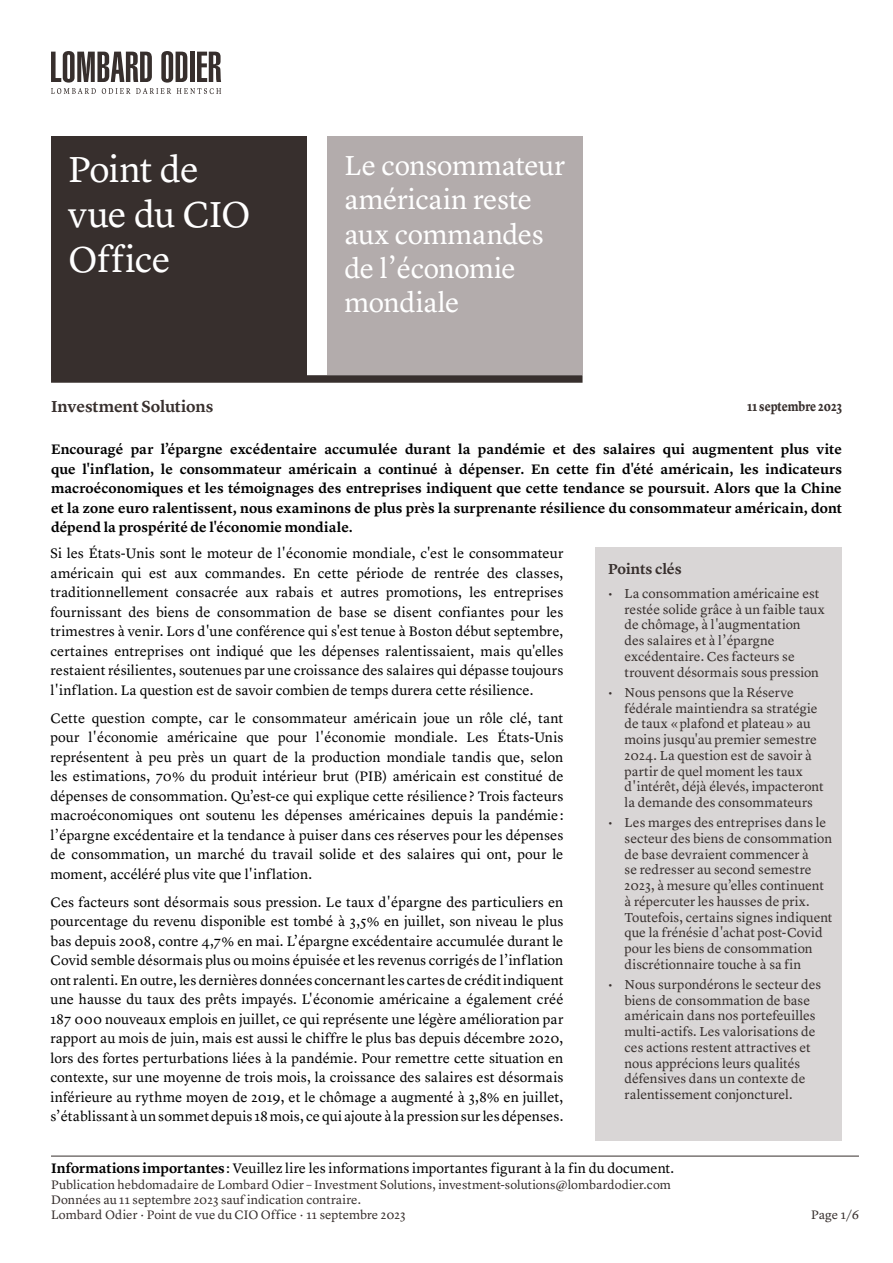
<style>
.page{position:relative;width:893px;height:1263px;background:#fff}
.page>*{position:absolute;margin:0;border:0;box-sizing:border-box;transform-origin:0 0}
.t1{font:37.5px/45px "Lyon Text";letter-spacing:-.015em;color:#fff}
.t2{font:28.5px/34.2px "Lyon Text";letter-spacing:-.015em;color:#fff}
.t3{font:600 16.5px "Lyon Text";letter-spacing:-.01em;color:#372f2d}
.t4{font:600 15px "Lyon Text";letter-spacing:-.005em;color:#372f2d}
.t5{font:14.25px/19.5px "Lyon Text";letter-spacing:.005em;color:#000;text-align:justify}
.t6{font:600 14.25px/19.5px "Lyon Text";color:#000;text-align:justify}
.t7{font:13.5px/15.8px "Lyon Text";color:#372f2d}
.t8{font:700 13.5px "Lyon Text";color:#372f2d;scale:.82 1}
.t9{font:12.75px/15.3px "Lyon Text";letter-spacing:.005em;color:#372f2d}
.s1{font-weight:600}
</style>
<div class="page">
<svg style="left:51px;top:51px;width:170px;height:43px"></svg>
<div style="left:51px;top:375px;width:532px;height:8px;background:#372f2d"></div>
<div style="left:51px;top:136px;width:255px;height:239px;background:#372f2d"></div>
<hr style="left:51px;top:1156px;width:808px;height:1px;background:#372f2d">
<div style="left:327px;top:136px;width:256px;height:239px;background:#b3acac"></div>
<div style="left:595px;top:547px;width:247px;height:594px;background:#d9d6d6"></div>
<h1 class="t1" style="left:68px;top:143px;width:184px">Point de vue du CIO<br>Office</h1>
<p class="t3" style="left:51px;top:393px;width:164px">Investment Solutions</p>
<h2 class="t2" style="left:344px;top:146px;width:222px">Le consommateur américain reste aux commandes de l’économie mondiale</h2>
<p class="t8" style="left:747px;top:396px;width:117px">11 septembre 2023</p>
<p class="t6" style="left:51px;top:438px;width:792px">Encouragé par l’épargne excédentaire accumulée durant la pandémie et des salaires qui augmentent plus vite que l'inflation, le consommateur américain a continué à dépenser. En cette fin d'été américain, les indicateurs macroéconomiques et les témoignages des entreprises indiquent que cette tendance se poursuit. Alors que la Chine et la zone euro ralentissent, nous examinons de plus près la surprenante résilience du consommateur américain, dont dépend la prospérité de l'économie mondiale.</p>
<p class="t5" style="left:51px;top:542px;width:514px">Si les États-Unis sont le moteur de l'économie mondiale, c'est le consommateur américain qui est aux commandes. En cette période de rentrée des classes, traditionnellement consacrée aux rabais et autres promotions, les entreprises fournissant des biens de consommation de base se disent confiantes pour les trimestres à venir. Lors d'une conférence qui s'est tenue à Boston début septembre, certaines entreprises ont indiqué que les dépenses ralentissaient, mais qu'elles restaient résilientes, soutenues par une croissance des salaires qui dépasse toujours l'inflation. La question est de savoir combien de temps durera cette résilience.</p>
<p class="t5" style="left:51px;top:707px;width:514px">Cette question compte, car le consommateur américain joue un rôle clé, tant pour l'économie américaine que pour l'économie mondiale. Les États-Unis représentent à peu près un quart de la production mondiale tandis que, selon les estimations, 70% du produit intérieur brut (PIB) américain est constitué de dépenses de consommation. Qu’est-ce qui explique cette résilience ? Trois facteurs macroéconomiques ont soutenu les dépenses américaines depuis la pandémie : l’épargne excédentaire et la tendance à puiser dans ces réserves pour les dépenses de consommation, un marché du travail solide et des salaires qui ont, pour le moment, accéléré plus vite que l'inflation.</p>
<p class="t5" style="left:51px;top:891px;width:514px">Ces facteurs sont désormais sous pression. Le taux d'épargne des particuliers en pourcentage du revenu disponible est tombé à 3,5% en juillet, son niveau le plus bas depuis 2008, contre 4,7% en mai. L’épargne excédentaire accumulée durant le Covid semble désormais plus ou moins épuisée et les revenus corrigés de l’inflation ont ralenti. En outre, les dernières données concernant les cartes de crédit indiquent une hausse du taux des prêts impayés. L'économie américaine a également créé 187 000 nouveaux emplois en juillet, ce qui représente une légère amélioration par rapport au mois de juin, mais est aussi le chiffre le plus bas depuis décembre 2020, lors des fortes perturbations liées à la pandémie. Pour remettre cette situation en contexte, sur une moyenne de trois mois, la croissance des salaires est désormais inférieure au rythme moyen de 2019, et le chômage a augmenté à 3,8% en juillet, s’établissant à un sommet depuis 18 mois, ce qui ajoute à la pression sur les dépenses.</p>
<p class="t4" style="left:608px;top:557px;width:75px">Points clés</p>
<p class="t7" style="left:625px;top:584px;width:202px;text-indent:-16px">• La consommation américaine est restée solide grâce à un faible taux de chômage, à l'augmentation<br>des salaires et à l’épargne excédentaire. Ces facteurs se trouvent désormais sous pression</p>
<p class="t7" style="left:625px;top:683px;width:201px;text-indent:-16px">• Nous pensons que la Réserve fédérale maintiendra sa stratégie de taux « plafond et plateau » au moins jusqu'au premier semestre<br>2024. La question est de savoir à partir de quel moment les taux d'intérêt, déjà élevés, impacteront la demande des consommateurs</p>
<p class="t7" style="left:625px;top:813px;width:209px;text-indent:-16px">• Les marges des entreprises dans le secteur des biens de consommation de base devraient commencer à<br>se redresser au second semestre 2023, à mesure qu’elles continuent à répercuter les hausses de prix.<br>Toutefois, certains signes indiquent que la frénésie d'achat post-Covid pour les biens de consommation discrétionnaire touche à sa fin</p>
<p class="t7" style="left:625px;top:975px;width:198px;text-indent:-16px">• Nous surpondérons le secteur des biens de consommation de base américain dans nos portefeuilles multi-actifs. Les valorisations de ces actions restent attractives et nous apprécions leurs qualités défensives dans un contexte de ralentissement conjoncturel.</p>
<p class="t5" style="left:51px;top:1157px;width:625px"><span class="s1">Informations importantes</span> : Veuillez lire les informations importantes figurant à la fin du document.</p>
<p class="t9" style="left:51px;top:1175px;width:621px">Publication hebdomadaire de Lombard Odier – Investment Solutions, investment-solutions@lombardodier.com<br>Données au 11 septembre 2023 sauf indication contraire.<br>Lombard Odier · Point de vue du CIO Office · 11 septembre 2023</p>
<p class="t9" style="left:811px;top:1206px;width:49px">Page 1/6</p>
</div>
